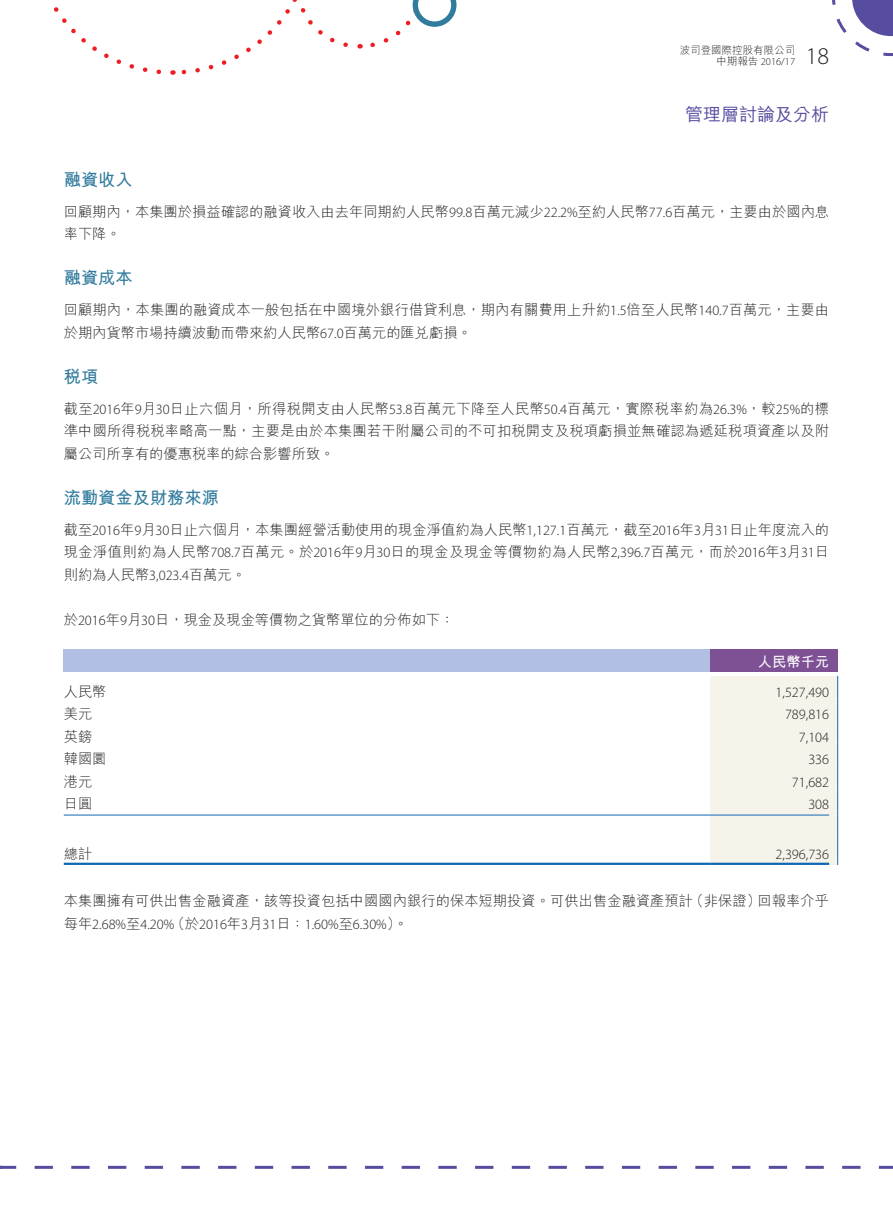
<style>
.page{position:relative;width:893px;height:1212px;background:#fff}
.page>*{position:absolute;margin:0;border:0;box-sizing:border-box;transform-origin:0 0}
.t1{font:300 24px "Myriad Pro";color:#231f20}
.t2{font:500 18px "M Hei HK";color:#564da0}
.t3{font:700 17.25px "M Hei HK";color:#317b9d}
.t4{font:300 14.25px/22.5px "M Hei HK";letter-spacing:.005em;color:#231f20}
.t5{font:300 14.25px "Myriad Pro";color:#231f20}
.t6{font:700 14.25px "M Hei HK";color:#fff}
.t7{font:300 10.5px "M Hei HK";color:#231f20}
.t8{font:300 10.5px "Myriad Pro";color:#231f20}
.s1{font-family:"M Hei HK"}
.s2{font-family:"Myriad Pro"}
</style>
<div class="page">
<svg style="left:0;top:1166px;width:893px;height:3px"></svg>
<svg style="left:832px;top:0;width:61px;height:57px"></svg>
<svg style="left:54px;top:7px;width:107px;height:67px"></svg>
<svg style="left:172px;top:0;width:176px;height:75px"></svg>
<svg style="left:360px;top:0;width:96px;height:49px"></svg>
<div style="left:64px;top:649px;width:646px;height:22px;background:#b1c0e2"></div>
<div style="left:710px;top:649px;width:128px;height:22px;background:#7e5195"></div>
<div style="left:710px;top:676px;width:128px;height:189px;background:#f6f3ea"></div>
<hr style="left:64px;top:815px;width:646px;height:1px;background:#1167b3">
<hr style="left:710px;top:815px;width:119px;height:1px;background:#1167b3">
<hr style="left:64px;top:863px;width:646px;height:2px;background:#1167b3">
<hr style="left:710px;top:863px;width:119px;height:2px;background:#1167b3">
<p class="t7" style="left:680px;top:43px;width:117px">波司登國際控股有限公司</p>
<h1 class="t1" style="left:806px;top:43px;width:25px">18</h1>
<p class="t8" style="left:716px;top:55px;width:80px"><span class="s1">中期報告</span> 2016/17</p>
<p class="t2" style="left:685px;top:101px;width:145px">管理層討論及分析</p>
<p class="t3" style="left:64px;top:167px;width:70px">融資收入</p>
<p class="t4" style="left:64px;top:199px;width:767px">回顧期內，本集團於損益確認的融資收入由去年同期約人民幣<span class="s2">99.8</span>百萬元減少<span class="s2">22.2%</span>至約人民幣<span class="s2">77.6</span>百萬元，主要由於國內息率下降。</p>
<p class="t3" style="left:64px;top:265px;width:70px">融資成本</p>
<p class="t4" style="left:64px;top:298px;width:767px">回顧期內，本集團的融資成本一般包括在中國境外銀行借貸利息，期內有關費用上升約<span class="s2">1.5</span>倍至人民幣<span class="s2">140.7</span>百萬元，主要由於期內貨幣市場持續波動而帶來約人民幣<span class="s2">67.0</span>百萬元的匯兌虧損。</p>
<p class="t3" style="left:64px;top:364px;width:36px">稅項</p>
<p class="t4" style="left:64px;top:396px;width:767px;text-align:justify">截至<span class="s2">2016</span>年月<span class="s2">9 30</span>日止六個月，所得稅開支由人民幣<span class="s2">53.8</span>百萬元下降至人民幣<span class="s2">50.4</span>百萬元，實際稅率約為<span class="s2">26.3%</span>，較<span class="s2">25%</span>的標準中國所得稅稅率略高一點，主要是由於本集團若干附屬公司的不可扣稅開支及稅項虧損並無確認為遞延稅項資產以及附屬公司所享有的優惠稅率的綜合影響所致。</p>
<p class="t3" style="left:64px;top:485px;width:157px">流動資金及財務來源</p>
<p class="t4" style="left:64px;top:517px;width:767px;text-align:justify">截至<span class="s2">2016</span>年月<span class="s2">9 30</span>日止六個月，本集團經營活動使用的現金淨值約為人民幣<span class="s2">1,127.1</span>百萬元，截至<span class="s2">2016</span>年月<span class="s2">3 31</span>日止年度流入的現金淨值則約為人民幣<span class="s2">708.7</span>百萬元。於<span class="s2">2016</span>年月<span class="s2">9 30</span>日的現金及現金等價物約為人民幣<span class="s2">2,396.7</span>百萬元，而於<span class="s2">2016</span>年月<span class="s2">3 31</span>日則約為人民幣<span class="s2">3,023.4</span>百萬元。</p>
<p class="t4" style="left:64px;top:607px;width:392px">於<span class="s2">2016</span>年月<span class="s2">9 30</span>日，現金及現金等價物之貨幣單位的分佈如下：</p>
<p class="t6" style="left:758px;top:651px;width:73px">人民幣千元</p>
<p class="t5" style="left:775px;top:684px;width:55px">1,527,490</p>
<p class="t4" style="left:64px;top:679px;width:44px">人民幣</p>
<p class="t4" style="left:64px;top:702px;width:30px">美元</p>
<p class="t5" style="left:785px;top:706px;width:46px">789,816</p>
<p class="t4" style="left:64px;top:724px;width:30px">英鎊</p>
<p class="t5" style="left:799px;top:729px;width:32px">7,104</p>
<p class="t4" style="left:64px;top:747px;width:44px">韓國圜</p>
<p class="t5" style="left:808px;top:751px;width:22px">336</p>
<p class="t4" style="left:64px;top:769px;width:30px">港元</p>
<p class="t5" style="left:792px;top:774px;width:39px">71,682</p>
<p class="t4" style="left:64px;top:792px;width:30px">日圓</p>
<p class="t5" style="left:808px;top:796px;width:22px">308</p>
<p class="t4" style="left:64px;top:841px;width:30px">總計</p>
<p class="t5" style="left:775px;top:846px;width:55px">2,396,736</p>
<p class="t4" style="left:64px;top:889px;width:631px">本集團擁有可供出售金融資產，該等投資包括中國國內銀行的保本短期投資。可供出售金融資產預計</p>
<p class="t5" style="left:171px;top:916px;width:239px"><span class="s1">（於</span>2016<span class="s1">年月</span>3 31<span class="s1">日：</span>1.60%<span class="s1">至</span>6.30% <span class="s1">。(</span></p>
<p class="t4" style="left:757px;top:889px;width:73px">回報率介乎</p>
<p class="t4" style="left:690px;top:889px;width:73px">（非保證）</p>
<p class="t5" style="left:64px;top:916px;width:112px"><span class="s1">每年</span>2.68%<span class="s1">至</span>4.20%</p>
</div>
